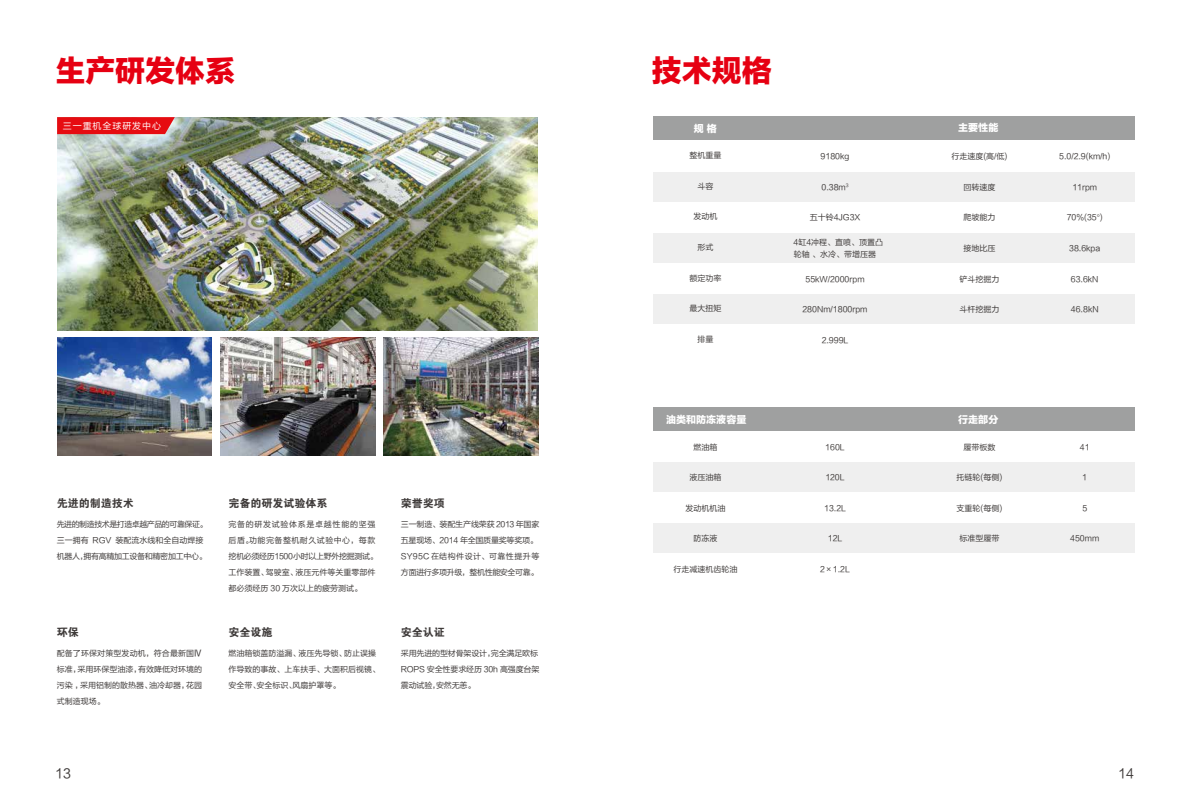
<style>
.page{position:relative;width:1191px;height:808px;background:#fff}
.page>*{position:absolute;margin:0;border:0;box-sizing:border-box;transform-origin:0 0}
.t1{font:30px "FZLTTHK GBK1 0";color:#e60012}
.t2{font:13px "FZLTHK GBK1 0";color:#3e3a39}
.t3{font:11px "FZDHTK GBK1 0";color:#3e3a39}
.t4{font:10px "FZLTTHK GBK1 0";color:#fff}
.t5{font:9px "FZLTHK GBK1 0";letter-spacing:.1em;color:#fff}
.t6{font:8px/16px "FZLTHK GBK1 0";color:#3e3a39}
.t7{font:8px/16px "FZLTHK GBK1 0";letter-spacing:-.03em;color:#3e3a39}
.t8{font:8px/16px "FZLTHK GBK1 0";letter-spacing:-.04em;color:#3e3a39}
.t9{font:8px/16px "FZLTHK GBK1 0";letter-spacing:-.02em;color:#3e3a39}
</style>
<div class="page">
<div style="left:653px;top:116px;width:481px;height:24px;background:#9fa0a0"></div>
<div style="left:653px;top:172px;width:481px;height:29px;background:#efefef"></div>
<div style="left:653px;top:295px;width:481px;height:29px;background:#efefef"></div>
<div style="left:653px;top:233px;width:481px;height:30px;background:#efefef"></div>
<div style="left:653px;top:462px;width:481px;height:29px;background:#efefef"></div>
<div style="left:653px;top:523px;width:481px;height:30px;background:#efefef"></div>
<div style="left:653px;top:407px;width:481px;height:24px;background:#9fa0a0"></div>
<img style="left:57px;top:117px;width:481px;height:213px">
<svg style="left:57px;top:117px;width:118px;height:17px;background:#e4161b"></svg>
<img style="left:384px;top:338px;width:154px;height:117px">
<img style="left:220px;top:338px;width:155px;height:117px">
<img style="left:57px;top:338px;width:155px;height:117px">
<h1 class="t1" style="left:55px;top:54px;width:181px">生产研发体系</h1>
<p class="t5" style="left:63px;top:121px;width:100px">三一重机全球研发中心</p>
<h3 class="t3" style="left:57px;top:498px;width:79px">先进的制造技术</h3>
<p class="t8" style="left:57px;top:517px;width:152px">先进的制造技术是打造卓越产品的可靠保证。三一拥有 RGV 装配流水线和全自动焊接机器人，拥有高精加工设备和精密加工中心。</p>
<h3 class="t3" style="left:228px;top:498px;width:101px">完备的研发试验体系</h3>
<p class="t6" style="left:228px;top:517px;width:151px">完备的研发试验体系是卓越性能的坚强后盾。功能完备整机耐久试验中心，每款挖机必须经历1500小时以上野外挖掘测试。工作装置、驾驶室、液压元件等关重零部件都必须经历 30 万次以上的疲劳测试。</p>
<h3 class="t3" style="left:401px;top:498px;width:45px">荣誉奖项</h3>
<p class="t7" style="left:401px;top:517px;width:140px">三一制造、装配生产线荣获 2013 年国家五星现场、2014 年全国质量奖等奖项。<br>SY95C 在结构件设计、可靠性提升等方面进行多项升级，整机性能安全可靠。</p>
<h3 class="t3" style="left:57px;top:626px;width:23px">环保</h3>
<h3 class="t3" style="left:401px;top:626px;width:45px">安全认证</h3>
<p class="t6" style="left:57px;top:646px;width:147px;text-align:justify">配备了环保对策型发动机，符合最新国Ⅳ标准，采用环保型油漆，有效降低对环境的污染 ，采用铝制的散热器、油冷却器，花园式制造现场。</p>
<h3 class="t3" style="left:228px;top:626px;width:45px">安全设施</h3>
<p class="t6" style="left:228px;top:646px;width:153px">燃油箱锁盖防溢漏、液压先导锁、防止误操作导致的事故、上车扶手、大面积后视镜、安全带、安全标识、风扇护罩等。</p>
<p class="t9" style="left:401px;top:646px;width:140px">采用先进的型材骨架设计，完全满足欧标<br>ROPS 安全性要求经历 30h 高强度台架震动试验，安然无恙。</p>
<h1 class="t1" style="left:652px;top:54px;width:121px">技术规格</h1>
<p class="t4" style="left:694px;top:123px;width:24px">规 格</p>
<p class="t6" style="left:689px;top:148px;width:33px">整机重量</p>
<p class="t6" style="left:697px;top:178px;width:17px">斗容</p>
<p class="t6" style="left:693px;top:209px;width:25px">发动机</p>
<p class="t6" style="left:697px;top:239px;width:17px">形式</p>
<p class="t6" style="left:689px;top:270px;width:33px">额定功率</p>
<p class="t6" style="left:689px;top:301px;width:33px">最大扭矩</p>
<p class="t6" style="left:697px;top:331px;width:17px">排量</p>
<p class="t6" style="left:820px;top:149px;width:30px">9180kg</p>
<p class="t6" style="left:821px;top:179px;width:29px">0.38m<sup>3</sup></p>
<p class="t6" style="left:809px;top:210px;width:52px">五十铃4JG3X</p>
<p class="t6" style="left:793px;top:237px;width:91px;line-height:12px">4缸4冲程、直喷、顶置凸轮轴 、水冷、带增压器</p>
<p class="t6" style="left:805px;top:271px;width:61px">55kW/2000rpm</p>
<p class="t6" style="left:802px;top:302px;width:66px">280Nm/1800rpm</p>
<p class="t6" style="left:821px;top:332px;width:28px">2.999L</p>
<p class="t4" style="left:666px;top:413px;width:81px">油类和防冻液容量</p>
<p class="t6" style="left:693px;top:439px;width:25px">燃油箱</p>
<p class="t6" style="left:689px;top:469px;width:33px">液压油箱</p>
<p class="t6" style="left:685px;top:500px;width:41px">发动机机油</p>
<p class="t6" style="left:693px;top:531px;width:25px">防冻液</p>
<p class="t6" style="left:673px;top:561px;width:65px">行走减速机齿轮油</p>
<p class="t6" style="left:825px;top:439px;width:21px">160L</p>
<p class="t6" style="left:825px;top:469px;width:21px">120L</p>
<p class="t6" style="left:824px;top:500px;width:23px">13.2L</p>
<p class="t6" style="left:827px;top:531px;width:16px">12L</p>
<p class="t6" style="left:820px;top:561px;width:31px">2×1.2L</p>
<p class="t4" style="left:958px;top:122px;width:41px">主要性能</p>
<p class="t6" style="left:951px;top:149px;width:58px">行走速度(高/低)</p>
<p class="t6" style="left:963px;top:179px;width:33px">回转速度</p>
<p class="t6" style="left:963px;top:210px;width:33px">爬坡能力</p>
<p class="t6" style="left:963px;top:240px;width:33px">接地比压</p>
<p class="t6" style="left:959px;top:271px;width:41px">铲斗挖掘力</p>
<p class="t6" style="left:959px;top:302px;width:41px">斗杆挖掘力</p>
<p class="t4" style="left:958px;top:414px;width:41px">行走部分</p>
<p class="t6" style="left:963px;top:439px;width:33px">履带板数</p>
<p class="t6" style="left:956px;top:469px;width:47px">托链轮(每侧)</p>
<p class="t6" style="left:956px;top:500px;width:47px">支重轮(每侧)</p>
<p class="t6" style="left:959px;top:531px;width:41px">标准型履带</p>
<p class="t6" style="left:1059px;top:149px;width:53px">5.0/2.9(km/h)</p>
<p class="t6" style="left:1072px;top:179px;width:26px">11rpm</p>
<p class="t6" style="left:1066px;top:210px;width:39px">70%(35°)</p>
<p class="t6" style="left:1069px;top:240px;width:33px">38.6kpa</p>
<p class="t6" style="left:1071px;top:271px;width:29px">63.6kN</p>
<p class="t6" style="left:1070px;top:302px;width:29px">46.8kN</p>
<p class="t6" style="left:1079px;top:439px;width:11px">41</p>
<p class="t6" style="left:1082px;top:469px;width:6px">1</p>
<p class="t6" style="left:1082px;top:500px;width:6px">5</p>
<p class="t6" style="left:1070px;top:531px;width:30px">450mm</p>
<h2 class="t2" style="left:55px;top:766px;width:17px">13</h2>
<h2 class="t2" style="left:1118px;top:766px;width:17px">14</h2>
</div>
